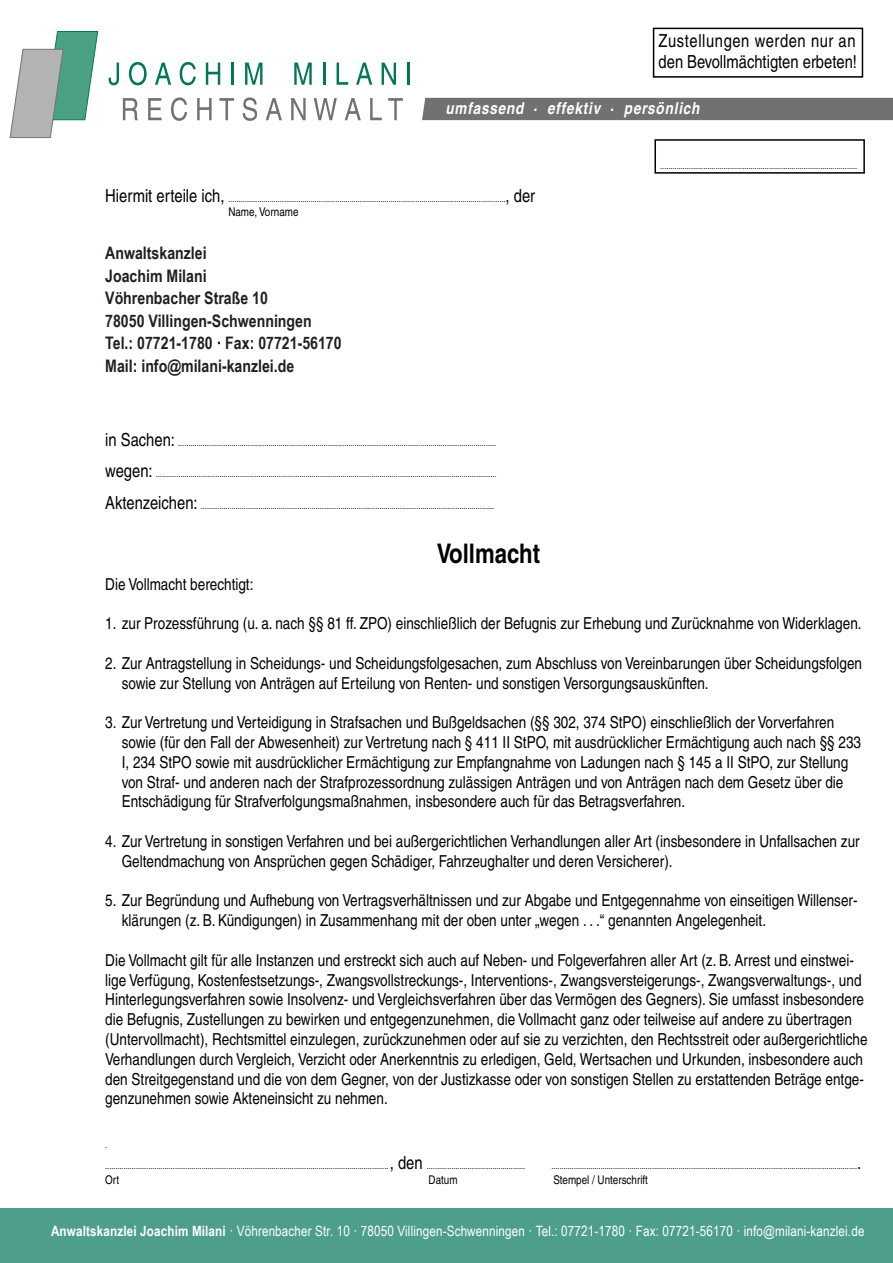
<style>
.page{position:relative;width:893px;height:1263px;background:#fff}
.page>*{position:absolute;margin:0;border:0;box-sizing:border-box;transform-origin:0 0}
.t1{font:700 condensed 27px "Helvetica";color:#000}
.t2{font:700 condensed 18px/21.6px "Helvetica";color:#000}
.t3{font:condensed 18px/21px "Helvetica";color:#000}
.t4{font:700 17.25px/22.5px "Arial Narrow";color:#231f20}
.t5{font:condensed 16.5px/19.8px "Helvetica";color:#000}
.t6{font:italic 700 condensed 16.5px "Helvetica";letter-spacing:.05em;color:#fff}
.t7{font:condensed 15.75px "Helvetica";color:#fff}
.t8{font:14.25px "Arial Narrow";letter-spacing:.01em;color:#fff}
.t9{font:condensed 12px "Helvetica";color:#000}
.t10{font:condensed 9px "Helvetica";color:#000}
.s1{font-size:18px}
.s2{color:#000}
.s3{font-weight:700}
</style>
<div class="page">
<div style="left:0;top:1209px;width:893px;height:54px;background:#4d9f8c"></div>
<svg style="left:10px;top:31px;width:88px;height:107px"></svg>
<svg style="left:109px;top:63px;width:10px;height:22px"></svg>
<svg style="left:129px;top:62px;width:18px;height:23px"></svg>
<svg style="left:155px;top:63px;width:16px;height:22px"></svg>
<svg style="left:180px;top:62px;width:16px;height:23px"></svg>
<svg style="left:206px;top:63px;width:14px;height:22px"></svg>
<hr style="left:231px;top:63px;width:3px;height:22px;background:#007854">
<svg style="left:245px;top:63px;width:17px;height:22px"></svg>
<svg style="left:294px;top:63px;width:18px;height:22px"></svg>
<hr style="left:323px;top:63px;width:2px;height:22px;background:#007854">
<svg style="left:337px;top:63px;width:11px;height:22px"></svg>
<svg style="left:356px;top:63px;width:16px;height:22px"></svg>
<svg style="left:382px;top:63px;width:14px;height:22px"></svg>
<hr style="left:407px;top:63px;width:3px;height:22px;background:#007854">
<svg style="left:123px;top:98px;width:15px;height:22px"></svg>
<svg style="left:148px;top:98px;width:14px;height:22px"></svg>
<svg style="left:171px;top:97px;width:16px;height:24px"></svg>
<svg style="left:197px;top:98px;width:15px;height:22px"></svg>
<svg style="left:219px;top:98px;width:15px;height:22px"></svg>
<svg style="left:243px;top:97px;width:14px;height:24px"></svg>
<svg style="left:266px;top:98px;width:16px;height:22px"></svg>
<svg style="left:291px;top:98px;width:15px;height:22px"></svg>
<svg style="left:314px;top:98px;width:23px;height:22px"></svg>
<svg style="left:345px;top:98px;width:16px;height:22px"></svg>
<svg style="left:370px;top:98px;width:12px;height:22px"></svg>
<svg style="left:388px;top:98px;width:15px;height:22px"></svg>
<div style="left:422px;top:98px;width:471px;height:22px;background:#707173"></div>
<div style="left:653px;top:28px;width:210px;height:50px;border:2px solid #000"></div>
<div style="left:654px;top:139px;width:211px;height:35px;border:2px solid #000"></div>
<p class="t3" style="left:659px;top:30px;width:200px">Zustellungen werden nur an den Bevollmächtigten erbeten!</p>
<p class="t6" style="left:445px;top:98px;width:255px">umfassend . effektiv . persönlich</p>
<p class="t10" style="left:105px;top:194px;width:431px"><span class="s1">Hiermit erteile ich,</span> .......................................................................................................................................<span class="s1">, der</span></p>
<p class="t9" style="left:228px;top:205px;width:72px">Name, Vorname</p>
<p class="t2" style="left:105px;top:245px;width:241px">Anwaltskanzlei<br>Joachim Milani<br>Rietstraße 35<br>78050 Villingen-Schwenningen<br>Tel: 07721-1780 . Fax: 07721-56170<br>E-mail: info@kanzlei-milani.de</p>
<p class="t4" style="left:105px;top:241px;width:238px">Anwaltskanzlei<br>Joachim Milani<br>Vöhrenbacher Straße 10<br>78050 Villingen-Schwenningen<br>Tel.: 07721-1780 <span class="s2">·</span> Fax: 07721-56170<br>Mail: info@milani-kanzlei.de</p>
<p class="t10" style="left:660px;top:161px;width:198px">................................................................................................</p>
<p class="t10" style="left:105px;top:437px;width:393px"><span class="s1">in Sachen:</span> ...........................................................................................................................................................</p>
<p class="t10" style="left:105px;top:469px;width:393px"><span class="s1">wegen:</span> ......................................................................................................................................................................</p>
<p class="t10" style="left:105px;top:500px;width:391px"><span class="s1">Aktenzeichen:</span> ...............................................................................................................................................</p>
<h1 class="t1" style="left:437px;top:536px;width:105px">Vollmacht</h1>
<p class="t5" style="left:105px;top:574px;width:150px">Die Vollmacht berechtigt:</p>
<p class="t5" style="left:105px;top:613px;width:758px">1. zur Prozessführung (u. a. nach §§ 81 ff. ZPO) einschließlich der Befugnis zur Erhebung und Zurücknahme von Widerklagen.</p>
<p class="t5" style="left:122px;top:653px;width:742px;text-indent:-16px">2. Zur Antragstellung in Scheidungs- und Scheidungsfolgesachen, zum Abschluss von Vereinbarungen über Scheidungsfolgen sowie zur Stellung von Anträgen auf Erteilung von Renten- und sonstigen Versorgungsauskünften.</p>
<p class="t5" style="left:122px;top:712px;width:741px;text-indent:-16px">3. Zur Vertretung und Verteidigung in Strafsachen und Bußgeldsachen (§§ 302, 374 StPO) einschließlich der Vorverfahren sowie (für den Fall der Abwesenheit) zur Vertretung nach § 411 II StPO, mit ausdrücklicher Ermächtigung auch nach §§ 233<br>I, 234 StPO sowie mit ausdrücklicher Ermächtigung zur Empfangnahme von Ladungen nach § 145 a II StPO, zur Stellung von Straf- und anderen nach der Strafprozessordnung zulässigen Anträgen und von Anträgen nach dem Gesetz über die Entschädigung für Strafverfolgungsmaßnahmen, insbesondere auch für das Betragsverfahren.</p>
<p class="t5" style="left:122px;top:831px;width:739px;text-indent:-16px">4. Zur Vertretung in sonstigen Verfahren und bei außergerichtlichen Verhandlungen aller Art (insbesondere in Unfallsachen zur<br>Geltendmachung von Ansprüchen gegen Schädiger, Fahrzeughalter und deren Versicherer).</p>
<p class="t5" style="left:122px;top:891px;width:737px;text-indent:-16px">5. Zur Begründung und Aufhebung von Vertragsverhältnissen und zur Abgabe und Entgegennahme von einseitigen Willenser&shy;klärungen (z. B. Kündigungen) in Zusammenhang mit der oben unter „wegen . . .“ genannten Angelegenheit.</p>
<p class="t5" style="left:105px;top:950px;width:764px">Die Vollmacht gilt für alle Instanzen und erstreckt sich auch auf Neben- und Folgeverfahren aller Art (z. B. Arrest und einstwei&shy;lige Verfügung, Kostenfestsetzungs-, Zwangsvollstreckungs-, Interventions-, Zwangsversteigerungs-, Zwangsverwaltungs-, und Hinterlegungsverfahren sowie Insolvenz- und Vergleichsverfahren über das Vermögen des Gegners). Sie umfasst insbesondere die Befugnis, Zustellungen zu bewirken und entgegenzunehmen, die Vollmacht ganz oder teilweise auf andere zu übertragen (Untervollmacht), Rechtsmittel einzulegen, zurückzunehmen oder auf sie zu verzichten, den Rechtsstreit oder außergerichtliche Verhandlungen durch Vergleich, Verzicht oder Anerkenntnis zu erledigen, Geld, Wertsachen und Urkunden, insbesondere auch den Streitgegenstand und die von dem Gegner, von der Justizkasse oder von sonstigen Stellen zu erstattenden Beträge entge&shy;genzunehmen sowie Akteneinsicht zu nehmen.</p>
<p class="t10" style="left:105px;top:1139px;width:4px">.</p>
<p class="t10" style="left:105px;top:1161px;width:422px">.......................................................................................................................................... <span class="s1">, den</span> ................................................</p>
<p class="t10" style="left:551px;top:1161px;width:311px">.....................................................................................................................................................<span class="s1">.</span></p>
<p class="t9" style="left:105px;top:1172px;width:16px">Ort</p>
<p class="t9" style="left:429px;top:1172px;width:30px">Datum</p>
<p class="t9" style="left:553px;top:1172px;width:96px">Stempel / Unterschrift</p>
<p class="t7" style="left:10px;top:1221px;width:860px">Anwaltskanzlei Joachim Milani . Riedstraße 35 . 78050 Villingen-Schwenningen . Tel.: 07721-1780 . Fax.: 07721-56170 . E-mail: info@kanzlei-milani.de</p>
<p class="t8" style="left:51px;top:1221px;width:815px"><span class="s3">Anwaltskanzlei Joachim Milani</span> · Vöhrenbacher Str. 10 · 78050 Villingen-Schwenningen · Tel.: 07721-1780 · Fax: 07721-56170 · info@milani-kanzlei.de</p>
</div>
